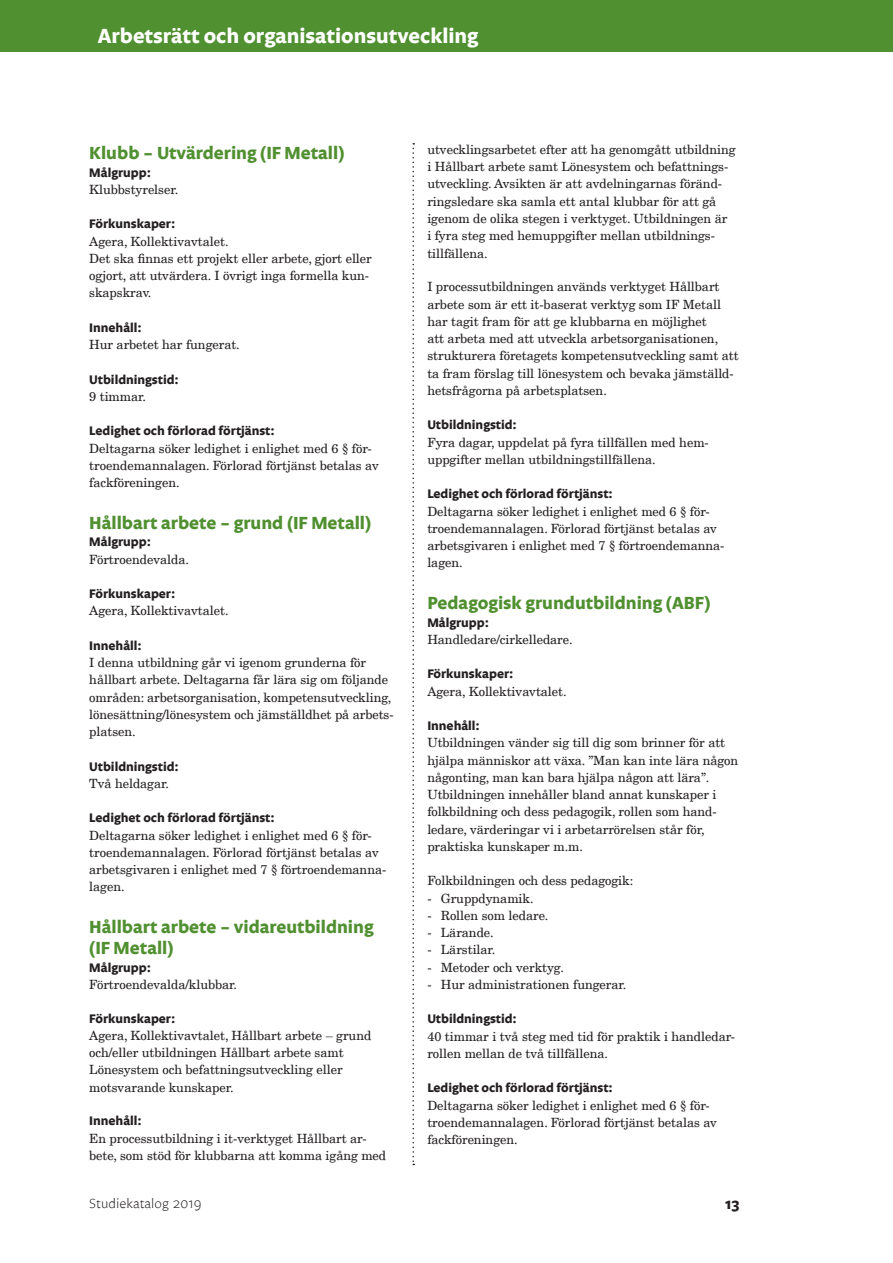
<style>
.page{position:relative;width:893px;height:1263px;background:#fff}
.page>*{position:absolute;margin:0;border:0;box-sizing:border-box;transform-origin:0 0}
.t1{font:700 21px "Legato";color:#fff}
.t2{font:700 18px/21px "Legato";color:#509030}
.t3{font:700 15px "Legato";color:#231f20}
.t4{font:300 13.5px "Legato";color:#231f20}
.t5{font:12.75px/17.2px "New Century Schlbk LT";letter-spacing:-.005em;color:#231f20}
.t6{font:700 12.75px "Legato";color:#231f20}
</style>
<div class="page">
<div style="left:0;top:0;width:893px;height:52px;background:#509030"></div>
<svg style="left:412px;top:143px;width:2px;height:1022px"></svg>
<h1 class="t1" style="left:98px;top:24px;width:382px">Arbetsrätt och organisationsutveckling</h1>
<h2 class="t2" style="left:89px;top:144px;width:257px">Klubb – Utvärdering (IF Metall)</h2>
<p class="t6" style="left:89px;top:165px;width:63px">Målgrupp:</p>
<p class="t5" style="left:89px;top:181px;width:90px">Klubbstyrelser.</p>
<p class="t6" style="left:89px;top:216px;width:88px">Förkunskaper:</p>
<p class="t5" style="left:89px;top:232px;width:284px">Agera, Kollektivavtalet.<br>Det ska finnas ett projekt eller arbete, gjort eller ogjort, att utvärdera. I övrigt inga formella kun&shy;skapskrav.</p>
<p class="t6" style="left:89px;top:320px;width:54px">Innehåll:</p>
<p class="t5" style="left:89px;top:336px;width:152px">Hur arbetet har fungerat.</p>
<p class="t6" style="left:89px;top:372px;width:91px">Utbildningstid:</p>
<p class="t5" style="left:89px;top:388px;width:58px">9 timmar.</p>
<p class="t6" style="left:89px;top:424px;width:187px">Ledighet och förlorad förtjänst:</p>
<p class="t5" style="left:89px;top:439px;width:291px">Deltagarna söker ledighet i enlighet med 6 § för&shy;troendemannalagen. Förlorad förtjänst betalas av fackföreningen.</p>
<h2 class="t2" style="left:89px;top:513px;width:283px">Hållbart arbete – grund (IF Metall)</h2>
<p class="t6" style="left:89px;top:534px;width:63px">Målgrupp:</p>
<p class="t5" style="left:89px;top:550px;width:101px">Förtroendevalda.</p>
<p class="t6" style="left:89px;top:586px;width:88px">Förkunskaper:</p>
<p class="t5" style="left:89px;top:602px;width:141px">Agera, Kollektivavtalet.</p>
<p class="t6" style="left:89px;top:638px;width:54px">Innehåll:</p>
<p class="t5" style="left:89px;top:654px;width:306px">I denna utbildning går vi igenom grunderna för hållbart arbete. Deltagarna får lära sig om följande områden: arbetsorganisation, kompetensutveckling, lönesättning/lönesystem och jämställdhet på arbets&shy;platsen.</p>
<p class="t6" style="left:89px;top:759px;width:91px">Utbildningstid:</p>
<p class="t5" style="left:89px;top:775px;width:81px">Två heldagar.</p>
<p class="t6" style="left:89px;top:811px;width:187px">Ledighet och förlorad förtjänst:</p>
<p class="t5" style="left:89px;top:826px;width:299px">Deltagarna söker ledighet i enlighet med 6 § för&shy;troendemannalagen. Förlorad förtjänst betalas av arbetsgivaren i enlighet med 7 § förtroendemanna&shy;lagen.</p>
<h2 class="t2" style="left:89px;top:918px;width:286px">Hållbart arbete – vidareutbildning (IF Metall)</h2>
<p class="t6" style="left:89px;top:960px;width:63px">Målgrupp:</p>
<p class="t5" style="left:89px;top:976px;width:149px">Förtroendevalda/klubbar.</p>
<p class="t6" style="left:89px;top:1011px;width:88px">Förkunskaper:</p>
<p class="t5" style="left:89px;top:1027px;width:284px">Agera, Kollektivavtalet, Hållbart arbete – grund och/eller utbildningen Hållbart arbete samt Lönesystem och befattningsutveckling eller motsvarande kunskaper.</p>
<p class="t6" style="left:89px;top:1113px;width:54px">Innehåll:</p>
<p class="t5" style="left:89px;top:1129px;width:298px">En processutbildning i it-verktyget Hållbart ar&shy;bete, som stöd för klubbarna att komma igång med</p>
<p class="t5" style="left:427px;top:141px;width:310px">utvecklingsarbetet efter att ha genomgått utbildning i Hållbart arbete samt Lönesystem och befattnings&shy;utveckling. Avsikten är att avdelningarnas föränd&shy;ringsledare ska samla ett antal klubbar för att gå igenom de olika stegen i verktyget. Utbildningen är<br>i fyra steg med hemuppgifter mellan utbildnings&shy;tillfällena.</p>
<p class="t5" style="left:427px;top:278px;width:313px">I processutbildningen används verktyget Hållbart arbete som är ett it-baserat verktyg som IF Metall har tagit fram för att ge klubbarna en möjlighet<br>att arbeta med att utveckla arbetsorganisationen, strukturera företagets kompetensutveckling samt att ta fram förslag till lönesystem och bevaka jämställd&shy;hetsfrågorna på arbetsplatsen.</p>
<p class="t6" style="left:427px;top:417px;width:91px">Utbildningstid:</p>
<p class="t5" style="left:427px;top:433px;width:283px">Fyra dagar, uppdelat på fyra tillfällen med hem&shy;uppgifter mellan utbildningstillfällena.</p>
<p class="t6" style="left:427px;top:486px;width:187px">Ledighet och förlorad förtjänst:</p>
<p class="t5" style="left:427px;top:502px;width:299px">Deltagarna söker ledighet i enlighet med 6 § för&shy;troendemannalagen. Förlorad förtjänst betalas av arbetsgivaren i enlighet med 7 § förtroendemanna&shy;lagen.</p>
<h2 class="t2" style="left:427px;top:593px;width:285px">Pedagogisk grundutbildning (ABF)</h2>
<p class="t6" style="left:427px;top:615px;width:63px">Målgrupp:</p>
<p class="t5" style="left:427px;top:631px;width:147px">Handledare/cirkelledare.</p>
<p class="t6" style="left:427px;top:666px;width:88px">Förkunskaper:</p>
<p class="t5" style="left:427px;top:682px;width:141px">Agera, Kollektivavtalet.</p>
<p class="t6" style="left:427px;top:718px;width:54px">Innehåll:</p>
<p class="t5" style="left:427px;top:734px;width:312px">Utbildningen vänder sig till dig som brinner för att hjälpa människor att växa. ”Man kan inte lära någon någonting, man kan bara hjälpa någon att lära”.<br>Utbildningen innehåller bland annat kunskaper i folkbildning och dess pedagogik, rollen som hand&shy;ledare, värderingar vi i arbetarrörelsen står för, praktiska kunskaper m.m.</p>
<p class="t5" style="left:427px;top:872px;width:207px">Folkbildningen och dess pedagogik:</p>
<p class="t5" style="left:427px;top:889px;width:108px">- Gruppdynamik.</p>
<p class="t5" style="left:427px;top:907px;width:123px">- Rollen som ledare.</p>
<p class="t5" style="left:427px;top:924px;width:68px">- Lärande.</p>
<p class="t5" style="left:427px;top:941px;width:70px">- Lärstilar.</p>
<p class="t5" style="left:427px;top:958px;width:138px">- Metoder och verktyg.</p>
<p class="t5" style="left:427px;top:976px;width:201px">- Hur administrationen fungerar.</p>
<p class="t6" style="left:427px;top:1011px;width:91px">Utbildningstid:</p>
<p class="t5" style="left:427px;top:1027px;width:309px">40 timmar i två steg med tid för praktik i handledar&shy;rollen mellan de två tillfällena.</p>
<p class="t6" style="left:427px;top:1080px;width:187px">Ledighet och förlorad förtjänst:</p>
<p class="t5" style="left:427px;top:1096px;width:291px">Deltagarna söker ledighet i enlighet med 6 § för&shy;troendemannalagen. Förlorad förtjänst betalas av fackföreningen.</p>
<p class="t4" style="left:89px;top:1196px;width:114px">Studiekatalog 2019</p>
<p class="t3" style="left:725px;top:1195px;width:16px">13</p>
</div>
